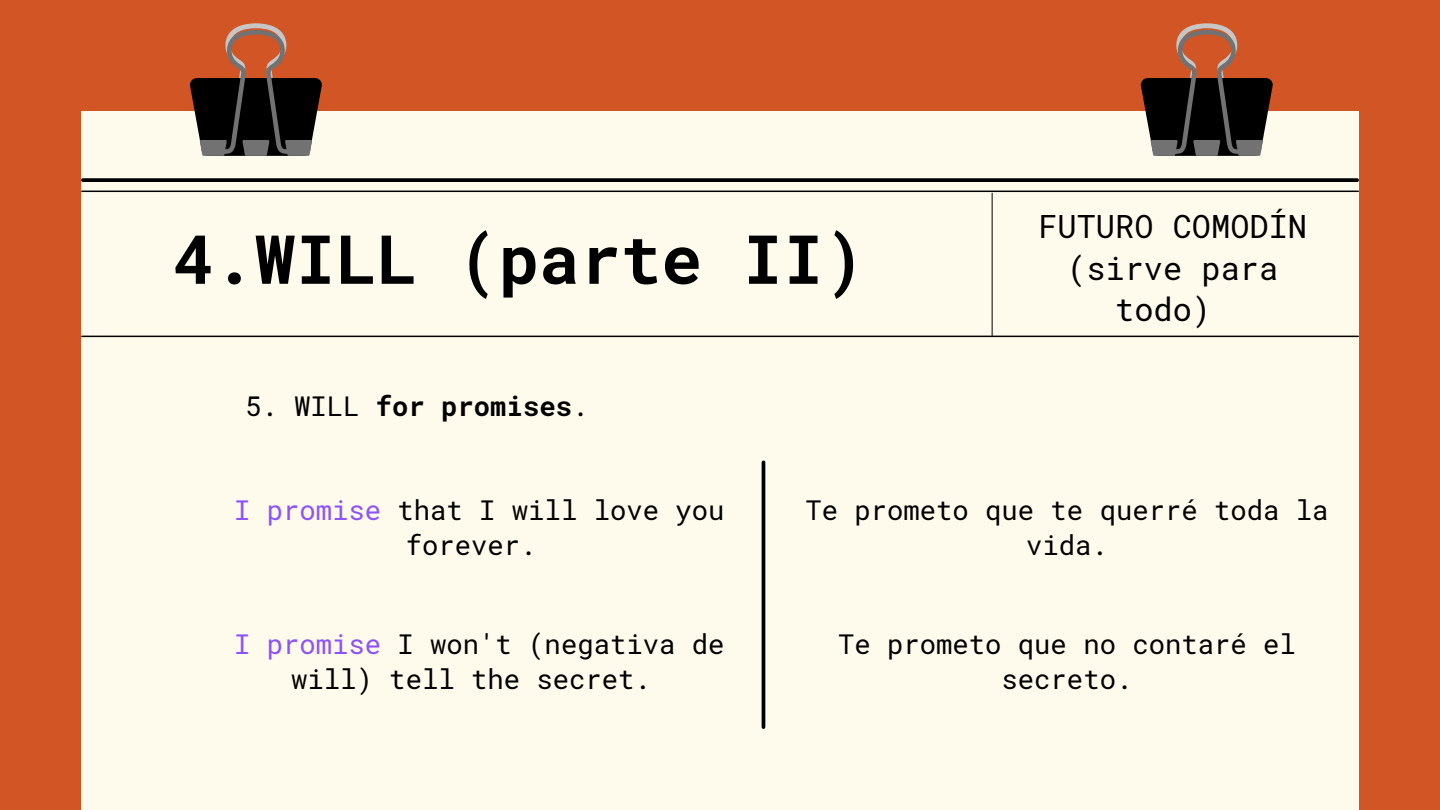
<style>
.page{position:relative;width:1440px;height:810px;background:#d25525}
.page>*{position:absolute;margin:0;border:0;box-sizing:border-box;transform-origin:0 0}
.t1{font:700 67.7px "Roboto Mono";color:#000}
.t2{font:32px/41.2px "Roboto Mono";color:#000;text-align:center}
.t3{font:27.2px/35.2px "Roboto Mono";color:#000}
.t4{font:700 27.2px "Roboto Mono";color:#000}
.s1{font-weight:400}
.s2{color:#8c52ff}
</style>
<div class="page">
<div style="left:81px;top:111px;width:1278px;height:699px;background:#fffbec"></div>
<svg style="left:83px;top:178px;width:1274px;height:4px;background:#0f0f0e"></svg>
<hr style="left:82px;top:336px;width:1276px;height:1px;background:#000">
<hr style="left:992px;top:193px;width:1px;height:143px;background:#000">
<hr style="left:82px;top:191px;width:1276px;height:1px;background:#000">
<svg style="left:190px;top:23px;width:132px;height:133px"></svg>
<svg style="left:1141px;top:23px;width:132px;height:133px"></svg>
<hr style="left:762px;top:462px;width:3px;height:265px;background:#000">
<h1 class="t1" style="left:173px;top:213px;width:693px">4.WILL (parte II)</h1>
<p class="t4" style="left:245px;top:387px;width:345px"><span class="s1">5. WILL</span> for promises<span class="s1">.</span></p>
<p class="t2" style="left:1038px;top:205px;width:270px">FUTURO COMODÍN (sirve para todo)</p>
<p class="t3" style="left:406px;top:491px;width:320px;text-indent:-172px"><span class="s2">I promise</span> that I will love you forever.</p>
<p class="t3" style="left:291px;top:626px;width:435px;text-indent:-57px"><span class="s2">I promise</span> I won't (negativa de will) tell the secret.</p>
<p class="t3" style="left:805px;top:491px;width:525px;text-align:center">Te prometo que te querré toda la vida.</p>
<p class="t3" style="left:838px;top:626px;width:459px;text-align:center">Te prometo que no contaré el secreto.</p>
</div>
